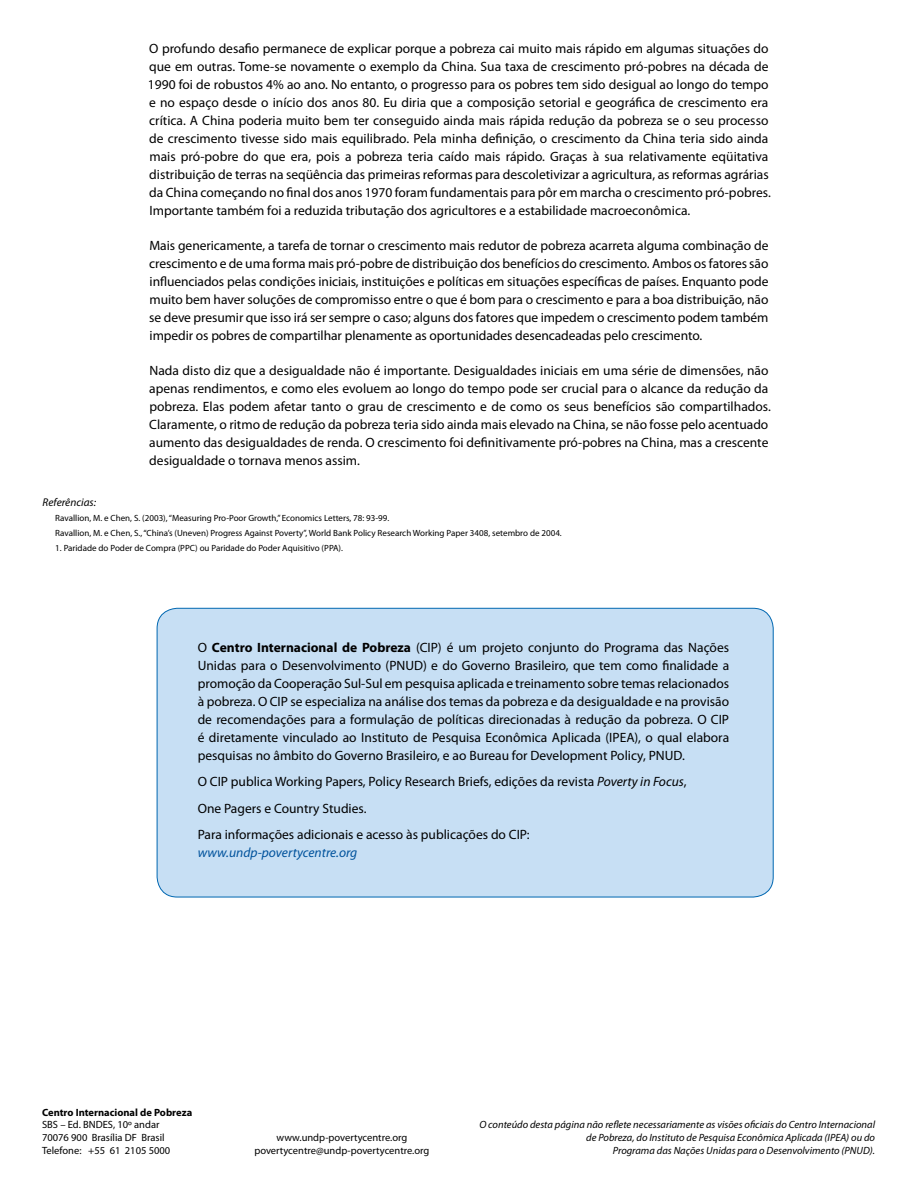
<style>
.page{position:relative;width:918px;height:1188px;background:#fff}
.page>*{position:absolute;margin:0;border:0;box-sizing:border-box;transform-origin:0 0}
.t1{font:13.5px/18px "Myriad Pro";color:#000}
.t2{font:italic 13.5px "Myriad Pro";color:#00529c}
.t3{font:italic 11.25px "Myriad Pro";color:#000}
.t4{font:italic 10.5px/13px "Myriad Pro";color:#000;text-align:right}
.t5{font:10.5px/12.6px "Myriad Pro";color:#000}
.t6{font:700 10.5px "Myriad Pro";color:#000}
.t7{font:9px/15px "Myriad Pro";color:#000}
.s1{font-weight:700}
.s2{font-style:italic}
</style>
<div class="page">
<div style="left:157px;top:608px;width:616px;height:289px;background:#c7dff4;border-radius:20px"></div>
<p class="t1" style="left:148px;top:39px;width:624px">O profundo desafio permanece de explicar porque a pobreza cai muito mais rápido em algumas situações do que em outras. Tome-se novamente o exemplo da China. Sua taxa de crescimento pró-pobres na década de 1990 foi de robustos 4% ao ano. No entanto, o progresso para os pobres tem sido desigual ao longo do tempo e no espaço desde o início dos anos 80. Eu diria que a composição setorial e geográfica de crescimento era crítica. A China poderia muito bem ter conseguido ainda mais rápida redução da pobreza se o seu processo de crescimento tivesse sido mais equilibrado. Pela minha definição, o crescimento da China teria sido ainda mais pró-pobre do que era, pois a pobreza teria caído mais rápido. Graças à sua relativamente eqüitativa distribuição de terras na seqüência das primeiras reformas para descoletivizar a agricultura, as reformas agrárias da China começando no final dos anos 1970 foram fundamentais para pôr em marcha o crescimento pró-pobres.<br>Importante também foi a reduzida tributação dos agricultores e a estabilidade macroeconômica.</p>
<p class="t1" style="left:149px;top:236px;width:621px;text-align:justify">Mais genericamente, a tarefa de tornar o crescimento mais redutor de pobreza acarreta alguma combinação de crescimento e de uma forma mais pró-pobre de distribuição dos benefícios do crescimento. Ambos os fatores são influenciados pelas condições iniciais, instituições e políticas em situações específicas de países. Enquanto pode muito bem haver soluções de compromisso entre o que é bom para o crescimento e para a boa distribuição, não se deve presumir que isso irá ser sempre o caso; alguns dos fatores que impedem o crescimento podem também impedir os pobres de compartilhar plenamente as oportunidades desencadeadas pelo crescimento.</p>
<p class="t1" style="left:149px;top:361px;width:623px">Nada disto diz que a desigualdade não é importante. Desigualdades iniciais em uma série de dimensões, não apenas rendimentos, e como eles evoluem ao longo do tempo pode ser crucial para o alcance da redução da pobreza. Elas podem afetar tanto o grau de crescimento e de como os seus benefícios são compartilhados.<br>Claramente, o ritmo de redução da pobreza teria sido ainda mais elevado na China, se não fosse pelo acentuado aumento das desigualdades de renda. O crescimento foi definitivamente pró-pobres na China, mas a crescente desigualdade o tornava menos assim.</p>
<p class="t3" style="left:43px;top:496px;width:55px">Referências:</p>
<p class="t7" style="left:55px;top:510px;width:508px">Ravallion, M. e Chen, S. (2003), “Measuring Pro-Poor Growth,” Economics Letters, 78: 93-99.<br>Ravallion, M. e Chen, S., “China’s (Uneven) Progress Against Poverty”, World Bank Policy Research Working Paper 3408, setembro de 2004.</p>
<p class="t7" style="left:55px;top:541px;width:289px">1. Paridade do Poder de Compra (PPC) ou Paridade do Poder Aquisitivo (PPA).</p>
<p class="t1" style="left:198px;top:638px;width:533px;text-align:justify">O <span class="s1">Centro Internacional de Pobreza</span> (CIP) é um projeto conjunto do Programa das Nações Unidas para o Desenvolvimento (PNUD) e do Governo Brasileiro, que tem como finalidade a promoção da Cooperação Sul-Sul em pesquisa aplicada e treinamento sobre temas relacionados à pobreza. O CIP se especializa na análise dos temas da pobreza e da desigualdade e na provisão de recomendações para a formulação de políticas direcionadas à redução da pobreza. O CIP é diretamente vinculado ao Instituto de Pesquisa Econômica Aplicada (IPEA), o qual elabora pesquisas no âmbito do Governo Brasileiro, e ao Bureau for Development Policy, PNUD.</p>
<p class="t1" style="left:198px;top:768px;width:490px;line-height:26.5px">O CIP publica Working Papers, Policy Research Briefs, edições da revista <span class="s2">Poverty in Focus</span>,<br>One Pagers e Country Studies.<br>Para informações adicionais e acesso às publicações do CIP:</p>
<p class="t2" style="left:198px;top:845px;width:161px">www.undp-povertycentre.org</p>
<p class="t6" style="left:42px;top:1106px;width:152px">Centro Internacional de Pobreza</p>
<p class="t5" style="left:42px;top:1119px;width:130px">SBS – Ed. BNDES, 10º andar<br>70076 900 Brasília DF Brasil<br>Telefone: +55 61 2105 5000</p>
<p class="t5" style="left:254px;top:1131px;width:177px;text-align:center">www.undp-povertycentre.org povertycentre@undp-povertycentre.org</p>
<p class="t4" style="left:479px;top:1118px;width:397px">O conteúdo desta página não reflete necessariamente as visões oficiais do Centro Internacional de Pobreza, do Instituto de Pesquisa Econômica Aplicada (IPEA) ou do<br>Programa das Nações Unidas para o Desenvolvimento (PNUD).</p>
</div>
